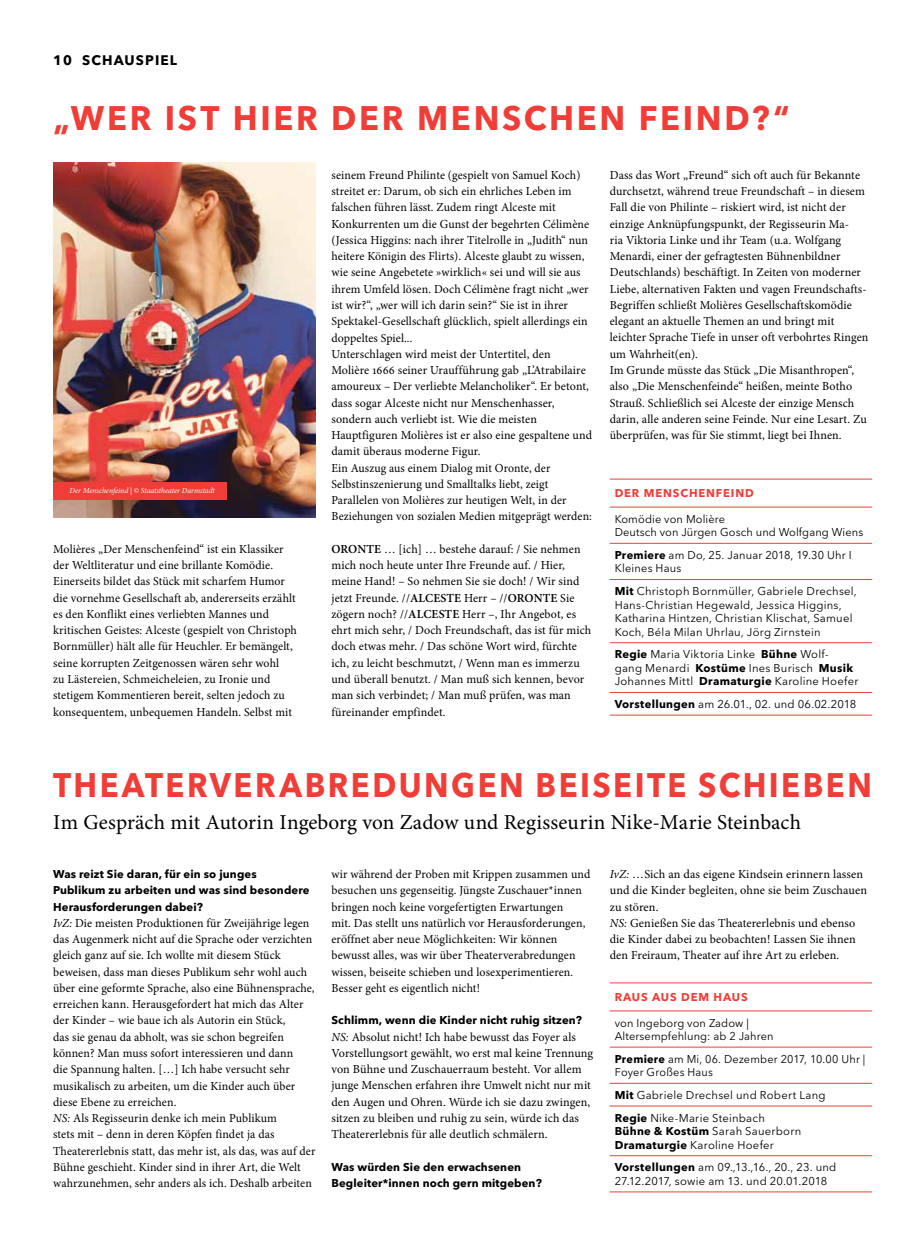
<style>
.page{position:relative;width:904px;height:1241px;background:#fff}
.page>*{position:absolute;margin:0;border:0;box-sizing:border-box;transform-origin:0 0}
.t1{font:700 33.75px "Avenir Next LT Pro";letter-spacing:.08em;color:#f13d37;scale:.92 1}
.t2{font:700 33.75px "Avenir Next LT Pro";letter-spacing:.08em;color:#f13d37}
.t3{font:21.25px "Minion Pro";letter-spacing:.005em;color:#000}
.t4{font:700 13.75px "Avenir Next LT Pro";letter-spacing:.08em;color:#000}
.t5{font:12.25px/16.2px "Minion Pro";letter-spacing:.005em;color:#000}
.t6{font:11.25px/13.5px "Avenir Next LT Pro";letter-spacing:.02em;color:#000}
.t7{font:700 11.25px/16.2px "Avenir Next LT Pro";letter-spacing:.01em;color:#000}
.t8{font:700 11.25px "Avenir Next LT Pro";letter-spacing:.075em;color:#f13d37}
.t9{font:italic 7.75px "Minion Pro";letter-spacing:-.005em;color:#fff}
.s1{font-weight:600}
.s2{font-weight:700}
.s3{font-style:italic}
</style>
<div class="page">
<hr style="left:609px;top:478px;width:263px;height:1px;background:#f13d37">
<hr style="left:609px;top:506px;width:263px;height:1px;background:#f13d37">
<hr style="left:609px;top:543px;width:263px;height:1px;background:#f13d37">
<hr style="left:609px;top:579px;width:263px;height:1px;background:#f13d37">
<hr style="left:609px;top:642px;width:263px;height:1px;background:#f13d37">
<hr style="left:609px;top:692px;width:263px;height:1px;background:#f13d37">
<hr style="left:609px;top:714px;width:263px;height:1px;background:#f13d37">
<hr style="left:609px;top:982px;width:263px;height:1px;background:#f13d37">
<hr style="left:609px;top:1010px;width:263px;height:1px;background:#f13d37">
<hr style="left:609px;top:1046px;width:263px;height:1px;background:#f13d37">
<hr style="left:609px;top:1082px;width:263px;height:1px;background:#f13d37">
<hr style="left:609px;top:1105px;width:263px;height:1px;background:#f13d37">
<hr style="left:609px;top:1155px;width:263px;height:1px;background:#f13d37">
<hr style="left:609px;top:1191px;width:263px;height:1px;background:#f13d37">
<img style="left:53px;top:162px;width:262px;height:355px">
<div style="left:53px;top:481px;width:174px;height:18px;background:#f13d37"></div>
<p class="t4" style="left:53px;top:52px;width:125px">10 SCHAUSPIEL</p>
<h1 class="t2" style="left:53px;top:97px;width:738px">„WER IST HIER DER MENSCHEN FEIND?“</h1>
<p class="t5" style="left:331px;top:167px;width:262px">seinem Freund Philinte (gespielt von Samuel Koch) streitet er: Darum, ob sich ein ehrliches Leben im falschen führen lässt. Zudem ringt Alceste mit Konkurrenten um die Gunst der begehrten Célimène (Jessica Higgins: nach ihrer Titelrolle in „Judith“ nun heitere Königin des Flirts). Alceste glaubt zu wissen, wie seine Angebetete »wirklich« sei und will sie aus ihrem Umfeld lösen. Doch Célimène fragt nicht „wer ist wir?“, „wer will ich darin sein?“ Sie ist in ihrer Spektakel-Gesellschaft glücklich, spielt allerdings ein doppeltes Spiel...<br>Unterschlagen wird meist der Untertitel, den<br>Molière 1666 seiner Uraufführung gab „L’Atrabilaire amoureux – Der verliebte Melancholiker“. Er betont, dass sogar Alceste nicht nur Menschenhasser, sondern auch verliebt ist. Wie die meisten Hauptfiguren Molières ist er also eine gespaltene und damit überaus moderne Figur.<br>Ein Auszug aus einem Dialog mit Oronte, der Selbstinszenierung und Smalltalks liebt, zeigt Parallelen von Molières zur heutigen Welt, in der Beziehungen von sozialen Medien mitgeprägt werden:</p>
<p class="t5" style="left:331px;top:540px;width:261px"><span class="s1">ORONTE</span> … [ich] … bestehe darauf: / Sie nehmen mich noch heute unter Ihre Freunde auf. / Hier, meine Hand! – So nehmen Sie sie doch! / Wir sind jetzt Freunde. //<span class="s1">ALCESTE</span> Herr – //<span class="s1">ORONTE</span> Sie zögern noch? //<span class="s1">ALCESTE</span> Herr –, Ihr Angebot, es ehrt mich sehr, / Doch Freundschaft, das ist für mich doch etwas mehr. / Das schöne Wort wird, fürchte ich, zu leicht beschmutzt, / Wenn man es immerzu und überall benutzt. / Man muß sich kennen, bevor man sich verbindet; / Man muß prüfen, was man füreinander empfindet.</p>
<p class="t5" style="left:609px;top:167px;width:260px">Dass das Wort „Freund“ sich oft auch für Bekannte durchsetzt, während treue Freundschaft – in diesem Fall die von Philinte – riskiert wird, ist nicht der einzige Anknüpfungspunkt, der Regisseurin Ma-<br>ria Viktoria Linke und ihr Team (u.a. Wolfgang Menardi, einer der gefragtesten Bühnenbildner Deutschlands) beschäftigt. In Zeiten von moderner Liebe, alternativen Fakten und vagen Freundschafts-Begriffen schließt Molières Gesellschaftskomödie elegant an aktuelle Themen an und bringt mit leichter Sprache Tiefe in unser oft verbohrtes Ringen um Wahrheit(en).<br>Im Grunde müsste das Stück „Die Misanthropen“, also „Die Menschenfeinde“ heißen, meinte Botho Strauß. Schließlich sei Alceste der einzige Mensch darin, alle anderen seine Feinde. Nur eine Lesart. Zu überprüfen, was für Sie stimmt, liegt bei Ihnen.</p>
<p class="t9" style="left:70px;top:485px;width:147px">Der Menschenfeind | © Staatstheater Darmstadt</p>
<p class="t8" style="left:614px;top:486px;width:141px">DER MENSCHENFEIND</p>
<p class="t6" style="left:614px;top:512px;width:250px">Komödie von Molière<br>Deutsch von Jürgen Gosch und Wolfgang Wiens</p>
<p class="t6" style="left:614px;top:548px;width:238px"><span class="s2">Premiere</span> am Do, 25. Januar 2018, 19.30 Uhr I<br>Kleines Haus</p>
<p class="t6" style="left:614px;top:584px;width:243px"><span class="s2">Mit</span> Christoph Bornmüller, Gabriele Drechsel, Hans-Christian Hegewald, Jessica Higgins, Katharina Hintzen, Christian Klischat, Samuel Koch, Béla Milan Uhrlau, Jörg Zirnstein</p>
<p class="t6" style="left:614px;top:647px;width:245px"><span class="s2">Regie</span> Maria Viktoria Linke <span class="s2">Bühne</span> Wolf&shy;gang Menardi <span class="s2">Kostüme</span> Ines Burisch <span class="s2">Musik<br></span>Johannes Mittl <span class="s2">Dramaturgie</span> Karoline Hoefer</p>
<p class="t6" style="left:614px;top:697px;width:243px"><span class="s2">Vorstellungen</span> am 26.01., 02. und 06.02.2018</p>
<p class="t5" style="left:53px;top:540px;width:245px">Molières „Der Menschenfeind“ ist ein Klassiker der Weltliteratur und eine brillante Komödie.<br>Einerseits bildet das Stück mit scharfem Humor die vornehme Gesellschaft ab, andererseits erzählt es den Konflikt eines verliebten Mannes und kritischen Geistes: Alceste (gespielt von Christoph Bornmüller) hält alle für Heuchler. Er bemängelt, seine korrupten Zeitgenossen wären sehr wohl<br>zu Lästereien, Schmeicheleien, zu Ironie und stetigem Kommentieren bereit, selten jedoch zu konsequentem, unbequemen Handeln. Selbst mit</p>
<h1 class="t1" style="left:53px;top:764px;width:891px">THEATERVERABREDUNGEN BEISEITE SCHIEBEN</h1>
<h2 class="t3" style="left:53px;top:808px;width:749px">Im Gespräch mit Autorin Ingeborg von Zadow und Regisseurin Nike-Marie Steinbach</h2>
<p class="t5" style="left:331px;top:865px;width:260px">wir während der Proben mit Krippen zusammen und besuchen uns gegenseitig. Jüngste Zuschauer*innen bringen noch keine vorgefertigten Erwartungen<br>mit. Das stellt uns natürlich vor Herausforderungen, eröffnet aber neue Möglichkeiten: Wir können bewusst alles, was wir über Theaterverabredungen wissen, beiseite schieben und losexperimentieren.<br>Besser geht es eigentlich nicht!</p>
<p class="t7" style="left:331px;top:1012px;width:252px">Schlimm, wenn die Kinder nicht ruhig sitzen?</p>
<p class="t5" style="left:331px;top:1028px;width:263px"><span class="s3">NS:</span> Absolut nicht! Ich habe bewusst das Foyer als Vorstellungsort gewählt, wo erst mal keine Trennung von Bühne und Zuschauerraum besteht. Vor allem junge Menschen erfahren ihre Umwelt nicht nur mit den Augen und Ohren. Würde ich sie dazu zwingen, sitzen zu bleiben und ruhig zu sein, würde ich das Theatererlebnis für alle deutlich schmälern.</p>
<p class="t7" style="left:331px;top:1158px;width:212px">Was würden Sie den erwachsenen<br>Begleiter*innen noch gern mitgeben?</p>
<p class="t5" style="left:609px;top:865px;width:259px"><span class="s3">IvZ:</span> …Sich an das eigene Kindsein erinnern lassen und die Kinder begleiten, ohne sie beim Zuschauen zu stören.<br><span class="s3">NS:</span> Genießen Sie das Theatererlebnis und ebenso die Kinder dabei zu beobachten! Lassen Sie ihnen den Freiraum, Theater auf ihre Art zu erleben.</p>
<p class="t7" style="left:53px;top:865px;width:258px">Was reizt Sie daran, für ein so junges<br>Publikum zu arbeiten und was sind besondere<br>Herausforderungen dabei?</p>
<p class="t5" style="left:53px;top:914px;width:264px"><span class="s3">IvZ:</span> Die meisten Produktionen für Zweijährige legen das Augenmerk nicht auf die Sprache oder verzichten gleich ganz auf sie. Ich wollte mit diesem Stück beweisen, dass man dieses Publikum sehr wohl auch über eine geformte Sprache, also eine Bühnensprache, erreichen kann. Herausgefordert hat mich das Alter der Kinder – wie baue ich als Autorin ein Stück,<br>das sie genau da abholt, was sie schon begreifen können? Man muss sofort interessieren und dann<br>die Spannung halten. […] Ich habe versucht sehr musikalisch zu arbeiten, um die Kinder auch über diese Ebene zu erreichen.<br><span class="s3">NS:</span> Als Regisseurin denke ich mein Publikum<br>stets mit – denn in deren Köpfen findet ja das Theatererlebnis statt, das mehr ist, als das, was auf der Bühne geschieht. Kinder sind in ihrer Art, die Welt wahrzunehmen, sehr anders als ich. Deshalb arbeiten</p>
<p class="t8" style="left:614px;top:990px;width:134px">RAUS AUS DEM HAUS</p>
<p class="t6" style="left:614px;top:1015px;width:160px">von Ingeborg von Zadow |<br>Altersempfehlung: ab 2 Jahren</p>
<p class="t6" style="left:614px;top:1051px;width:252px"><span class="s2">Premiere</span> am Mi, 06. Dezember 2017, 10.00 Uhr |<br>Foyer Großes Haus</p>
<p class="t6" style="left:614px;top:1083px;width:212px;line-height:22.6px"><span class="s2">Mit</span> Gabriele Drechsel und Robert Lang<br><span class="s2">Regie</span> Nike-Marie Steinbach</p>
<p class="t6" style="left:614px;top:1124px;width:188px"><span class="s2">Bühne &amp; Kostüm</span> Sarah Sauerborn<br><span class="s2">Dramaturgie</span> Karoline Hoefer</p>
<p class="t6" style="left:614px;top:1160px;width:223px"><span class="s2">Vorstellungen</span> am 09.,13.,16., 20., 23. und<br>27.12.2017, sowie am 13. und 20.01.2018</p>
</div>
